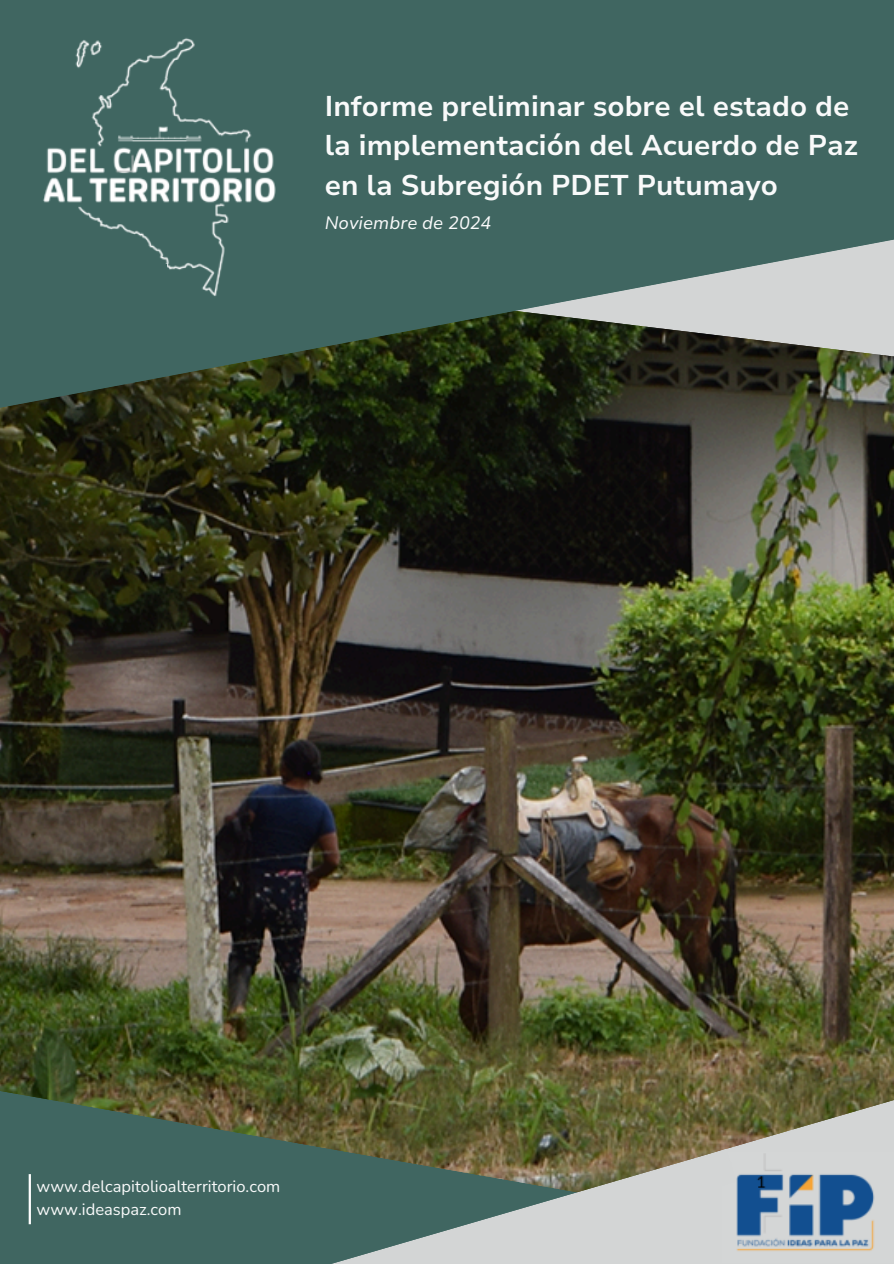
<style>
.page{position:relative;width:894px;height:1264px;background:#fff}
.page>*{position:absolute;margin:0;border:0;box-sizing:border-box;transform-origin:0 0}
.t1{font:700 28.5px/39.3px "Nunito Sans 10 pt";color:#f9fafa}
.t2{font:italic 18px "Nunito Sans 10 pt";color:#f9fafa}
.t3{font:16.5px "Nunito";color:#f9fafa}
</style>
<div class="page">
<img style="left:0;top:422px;width:893px;height:663px">
<svg style="left:0;top:0;width:893px;height:422px;background:#466158"></svg>
<img style="left:3px;top:0;width:342px;height:330px">
<svg style="left:0;top:1077px;width:791px;height:186px;background:#476153"></svg>
<svg style="left:329px;top:1085px;width:564px;height:178px;background:#808670"></svg>
<img style="left:722px;top:1152px;width:171px;height:110px">
<hr style="left:29px;top:1174px;width:2px;height:50px;background:#fff">
<div style="left:77px;top:264px;width:89px;height:98px;background:#406661"></div>
<svg style="left:696px;top:1148px;width:40px;height:42px;background:#cbcbc7"></svg>
<h1 class="t1" style="left:324px;top:87px;width:534px">Informe preliminar sobre el estado de la implementación del Acuerdo de Paz en la Subregión PDET Putumayo</h1>
<p class="t2" style="left:324px;top:211px;width:168px">Noviembre de 2024</p>
<p class="t3" style="left:37px;top:1175px;width:245px">www.delcapitolioalterritorio.com</p>
<p class="t3" style="left:37px;top:1198px;width:146px">www.ideaspaz.com</p>
</div>
